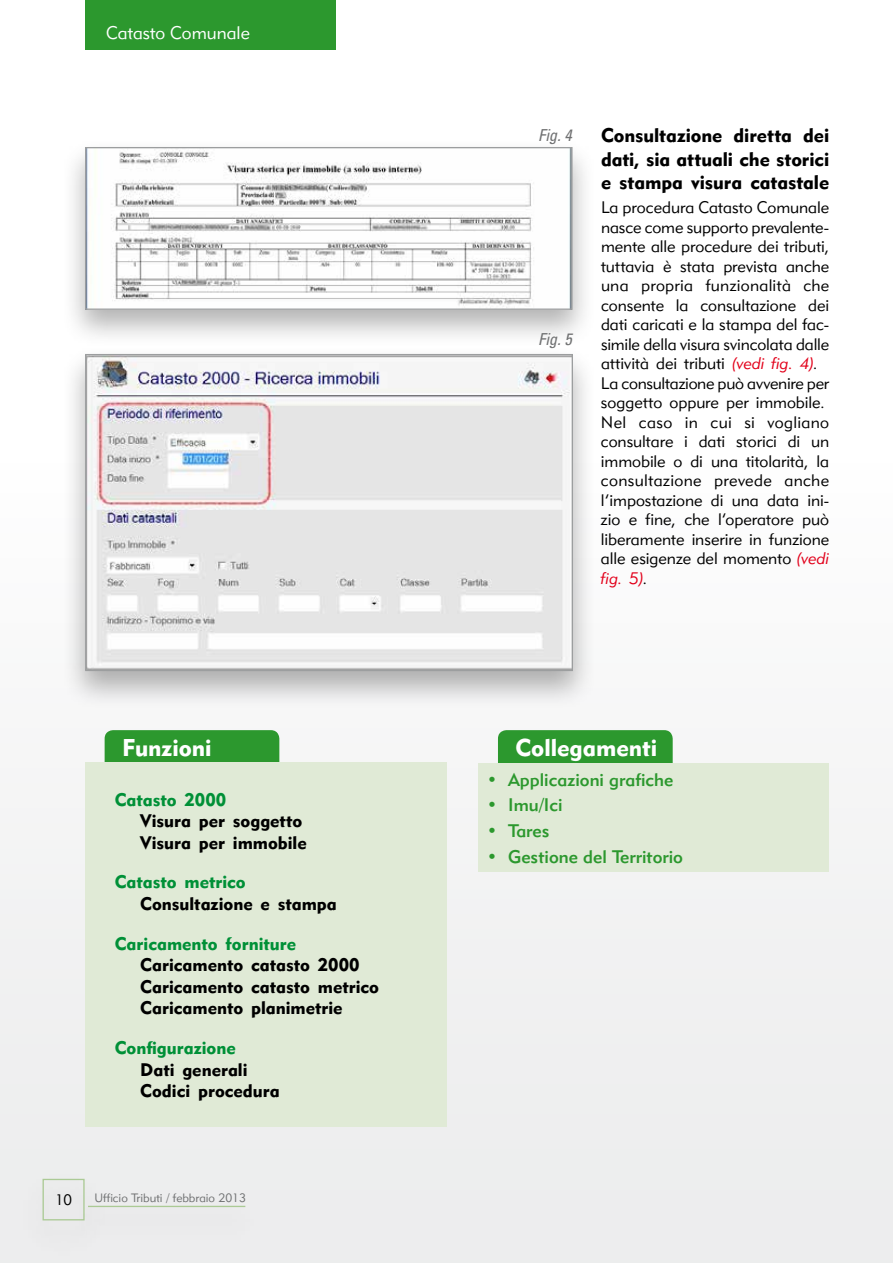
<style>
.page{position:relative;width:893px;height:1263px;background:#f8f8f8}
.page>*{position:absolute;margin:0;border:0;box-sizing:border-box;transform-origin:0 0}
.t1{font:24px "Geometric 415 BT Black A";color:#fff}
.t2{font:19.5px/23.4px "Geometric 415 BT Black A";letter-spacing:-.005em;color:#000;text-align:justify}
.t3{font:18px/21.6px "Geometric 415 BT Black A";color:#000}
.t4{font:18px "Geometric 415 BT Black A";color:#009037}
.t5{font:18px "Geometric 415 BT Medium A";color:#2c982e}
.t6{font:18px "Geometric 415 BT Lite A";color:#fff}
.t7{font:16.5px/19.5px "Geometric 415 BT Lite A";color:#000}
.t8{font:italic condensed 16.5px "Univers LT";color:#707172}
.t9{font:16.5px "Geometric 415 BT Lite Italic A";color:#e2001a}
.t10{font:15px "Geometric 415 BT Lite A";color:#000}
.t11{font:12px "Geometric 415 BT Lite A";color:#707172}
.s1{font-family:"Geometric 415 BT Lite Italic A";color:#e2001a}
.s2{font-family:"Geometric 415 BT Lite A";color:#000}
</style>
<div class="page">
<div style="left:19px;top:1170px;width:89px;height:89px;background:#ebecec"></div>
<div style="left:43px;top:1179px;width:42px;height:41px;border:1px solid #abca95"></div>
<div style="left:69px;top:1197px;width:195px;height:49px;background:#ebebec"></div>
<hr style="left:88px;top:1206px;width:157px;height:1px;background:#abca95">
<div style="left:105px;top:730px;width:174px;height:41px;background:#2c982e;border-radius:9px"></div>
<div style="left:85px;top:762px;width:361px;height:365px;background:#e0ead6"></div>
<div style="left:498px;top:730px;width:175px;height:43px;background:#2c982e;border-radius:9px"></div>
<div style="left:478px;top:763px;width:351px;height:109px;background:#e0ead6"></div>
<div style="left:61px;top:138px;width:535px;height:210px;background:#000;opacity:.3"></div>
<img style="left:87px;top:149px;width:484px;height:159px">
<div style="left:85px;top:147px;width:488px;height:163px;border:1px solid #9c9e9f"></div>
<div style="left:61px;top:345px;width:536px;height:365px;background:#000;opacity:.3"></div>
<img style="left:87px;top:356px;width:484px;height:313px">
<div style="left:85px;top:354px;width:488px;height:317px;border:1px solid #9c9e9f"></div>
<div style="left:85px;top:0;width:250px;height:49px;background:#2c982e"></div>
<p class="t6" style="left:106px;top:22px;width:145px">Catasto Comunale</p>
<h1 class="t1" style="left:122px;top:733px;width:91px">Funzioni</h1>
<p class="t4" style="left:115px;top:788px;width:113px">Catasto 2000</p>
<p class="t3" style="left:140px;top:810px;width:168px">Visura per soggetto<br>Visura per immobile</p>
<p class="t4" style="left:115px;top:871px;width:132px">Catasto metrico</p>
<p class="t3" style="left:140px;top:892px;width:198px">Consultazione e stampa</p>
<p class="t4" style="left:115px;top:932px;width:183px">Caricamento forniture</p>
<p class="t3" style="left:140px;top:954px;width:240px">Caricamento catasto 2000<br>Caricamento catasto metrico<br>Caricamento planimetrie</p>
<p class="t4" style="left:115px;top:1036px;width:122px">Configurazione</p>
<p class="t3" style="left:140px;top:1058px;width:141px">Dati generali<br>Codici procedura</p>
<p class="t10" style="left:55px;top:1190px;width:19px">10</p>
<p class="t11" style="left:94px;top:1190px;width:153px">Ufficio Tributi / febbraio 2013</p>
<p class="t8" style="left:538px;top:124px;width:35px">Fig. 4</p>
<p class="t8" style="left:538px;top:328px;width:35px">Fig. 5</p>
<p class="t2" style="left:601px;top:124px;width:230px">Consultazione diretta dei dati, sia attuali che storici e stampa visura catastale</p>
<p class="t7" style="left:601px;top:197px;width:230px">La procedura Catasto Comunale nasce come supporto prevalente&shy;mente alle procedure dei tributi, tuttavia è stata prevista anche una propria funzionalità che consente la consultazione dei dati caricati e la stampa del fac&shy;simile della visura svincolata dalle attività dei tributi <span class="s1">(vedi fig. 4)</span>.<br>La consultazione può avvenire per soggetto oppure per immobile.<br>Nel caso in cui si vogliano consultare i dati storici di un immobile o di una titolarità, la consultazione prevede anche l’impostazione di una data ini&shy;zio e fine, che l’operatore può liberamente inserire in funzione alle esigenze del momento <span class="s1">(vedi</span></p>
<p class="t9" style="left:601px;top:568px;width:48px">fig. 5)<span class="s2">.</span></p>
<h1 class="t1" style="left:516px;top:733px;width:143px">Collegamenti</h1>
<p class="t5" style="left:487px;top:768px;width:188px">• Applicazioni grafiche</p>
<p class="t5" style="left:487px;top:794px;width:77px">• Imu/Ici</p>
<p class="t5" style="left:487px;top:820px;width:64px">• Tares</p>
<p class="t5" style="left:487px;top:846px;width:198px">• Gestione del Territorio</p>
</div>
